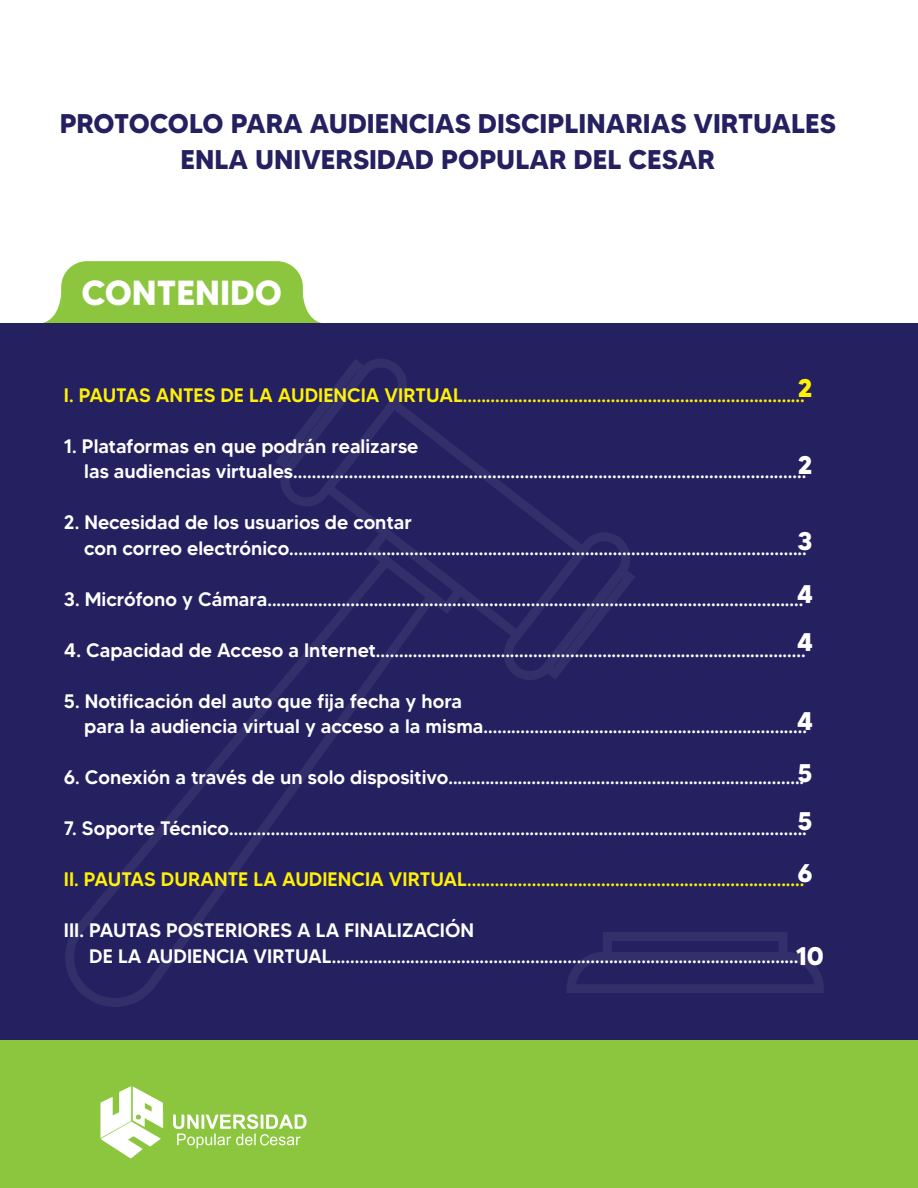
<style>
.page{position:relative;width:918px;height:1188px;background:#fff}
.page>*{position:absolute;margin:0;border:0;box-sizing:border-box;transform-origin:0 0}
.t1{font:700 34.8px "MADETOMMY";color:#fff}
.t2{font:700 27px/36px "MADETOMMY";color:#252161;text-align:center}
.t3{font:700 25.5px/52.7px "MADETOMMY";color:#fff}
.t4{font:700 25.5px "MADETOMMY";color:#fff101}
.t5{font:500 19.5px/25.5px "MADETOMMY";color:#fff}
.t6{font:500 19.5px "MADETOMMY";color:#fff101}
</style>
<div class="page">
<svg style="left:41px;top:295px;width:21px;height:29px"></svg>
<svg style="left:302px;top:295px;width:21px;height:29px"></svg>
<div style="left:61px;top:261px;width:242px;height:82px;background:#8bc63e;border-radius:26px"></div>
<div style="left:0;top:324px;width:918px;height:730px;background:#252161"></div>
<svg style="left:472px;top:460px;width:81px;height:170px"></svg>
<svg style="left:504px;top:523px;width:131px;height:157px"></svg>
<svg style="left:276px;top:359px;width:196px;height:254px"></svg>
<svg style="left:65px;top:549px;width:379px;height:458px"></svg>
<svg style="left:567px;top:947px;width:257px;height:46px"></svg>
<div style="left:0;top:1040px;width:918px;height:148px;background:#8bc63e"></div>
<svg style="left:100px;top:1086px;width:207px;height:72px"></svg>
<h2 class="t2" style="left:60px;top:105px;width:778px">PROTOCOLO PARA AUDIENCIAS DISCIPLINARIAS VIRTUALES<br>ENLA UNIVERSIDAD POPULAR DEL CESAR</h2>
<h1 class="t1" style="left:81px;top:271px;width:202px">CONTENIDO</h1>
<h3 class="t4" style="left:798px;top:373px;width:16px">2</h3>
<p class="t6" style="left:64px;top:383px;width:742px">I. PAUTAS ANTES DE LA AUDIENCIA VIRTUAL..........................................................................</p>
<p class="t5" style="left:84px;top:433px;width:724px;text-indent:-20px">1. Plataformas en que podrán realizarse<br>las audiencias virtuales...............................................................................................................</p>
<p class="t5" style="left:84px;top:509px;width:724px;text-indent:-20px">2. Necesidad de los usuarios de contar<br>con correo electrónico................................................................................................................</p>
<p class="t5" style="left:64px;top:586px;width:741px">3. Micrófono y Cámara....................................................................................................................</p>
<p class="t5" style="left:64px;top:637px;width:743px">4. Capacidad de Acceso a Internet.............................................................................................</p>
<p class="t5" style="left:84px;top:688px;width:724px;text-indent:-20px">5. Notificación del auto que fija fecha y hora<br>para la audiencia virtual y acceso a la misma......................................................................</p>
<p class="t5" style="left:64px;top:764px;width:742px">6. Conexión a través de un solo dispositivo.............................................................................</p>
<p class="t5" style="left:64px;top:815px;width:744px">7. Soporte Técnico.............................................................................................................................</p>
<p class="t6" style="left:64px;top:867px;width:742px">II. PAUTAS DURANTE LA AUDIENCIA VIRTUAL.........................................................................</p>
<p class="t5" style="left:89px;top:917px;width:711px;text-indent:-25px">III. PAUTAS POSTERIORES A LA FINALIZACIÓN<br>DE LA AUDIENCIA VIRTUAL.....................................................................................................</p>
<h3 class="t3" style="left:798px;top:439px;width:16px">2</h3>
<h3 class="t3" style="left:797px;top:514px;width:18px">3<br>4</h3>
<h3 class="t3" style="left:797px;top:616px;width:18px">4</h3>
<h3 class="t3" style="left:797px;top:695px;width:18px;line-height:51.8px">4<br>5</h3>
<h3 class="t3" style="left:797px;top:795px;width:17px;line-height:51.9px">5<br>6</h3>
<h3 class="t3" style="left:796px;top:929px;width:30px">10</h3>
</div>
